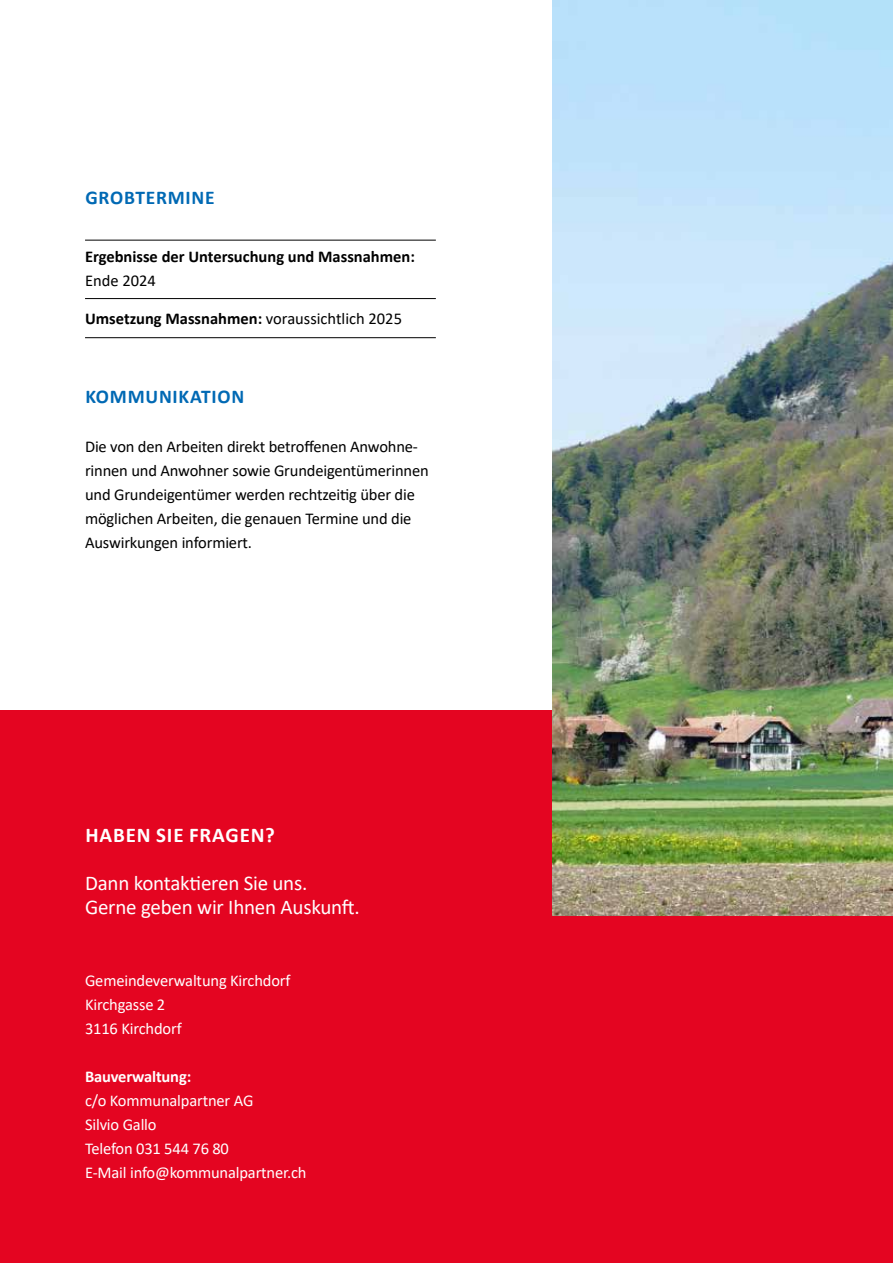
<style>
.page{position:relative;width:893px;height:1263px;background:#fff}
.page>*{position:absolute;margin:0;border:0;box-sizing:border-box;transform-origin:0 0}
.t1{font:21px/24px "Calibri";letter-spacing:-.01em;color:#fff}
.t2{font:700 21px "Calibri";letter-spacing:.04em;color:#fff}
.t3{font:700 19.5px "Calibri";letter-spacing:.04em;color:#0069b4}
.t4{font:16.5px/24px "Calibri";letter-spacing:-.01em;color:#000}
.t5{font:16.5px/24px "Calibri";letter-spacing:-.01em;color:#fff}
.t6{font:700 16.5px "Calibri";color:#000}
.t7{font:700 16.5px "Calibri";letter-spacing:-.01em;color:#fff}
.s1{font-weight:400}
</style>
<div class="page">
<div style="left:0;top:710px;width:893px;height:553px;background:#e40521"></div>
<img style="left:553px;top:0;width:340px;height:916px">
<hr style="left:85px;top:240px;width:351px;height:1px;background:#000">
<hr style="left:85px;top:298px;width:351px;height:1px;background:#000">
<hr style="left:85px;top:337px;width:351px;height:1px;background:#000">
<p class="t3" style="left:85px;top:184px;width:131px">GROBTERMINE</p>
<p class="t6" style="left:85px;top:245px;width:331px">Ergebnisse der Untersuchung und Massnahmen:</p>
<p class="t4" style="left:85px;top:268px;width:72px">Ende 2024</p>
<p class="t6" style="left:85px;top:306px;width:318px">Umsetzung Massnahmen: <span class="s1">voraussichtlich 2025</span></p>
<p class="t3" style="left:85px;top:383px;width:160px">KOMMUNIKATION</p>
<p class="t4" style="left:85px;top:434px;width:345px">Die von den Arbeiten direkt betroffenen Anwohne&shy;rinnen und Anwohner sowie Grundeigentümerinnen und Grundeigentümer werden rechtzeitig über die möglichen Arbeiten, die genauen Termine und die Auswirkungen informiert.</p>
<p class="t2" style="left:85px;top:820px;width:191px">HABEN SIE FRAGEN?</p>
<p class="t1" style="left:85px;top:870px;width:276px">Dann kontaktieren Sie uns.<br>Gerne geben wir Ihnen Auskunft.</p>
<p class="t5" style="left:85px;top:968px;width:207px">Gemeindeverwaltung Kirchdorf<br>Kirchgasse 2<br>3116 Kirchdorf</p>
<p class="t7" style="left:85px;top:1065px;width:108px">Bauverwaltung:</p>
<p class="t5" style="left:85px;top:1088px;width:223px">c/o Kommunalpartner AG<br>Silvio Gallo<br>Telefon 031 544 76 80<br>E-Mail info@kommunalpartner.ch</p>
</div>
